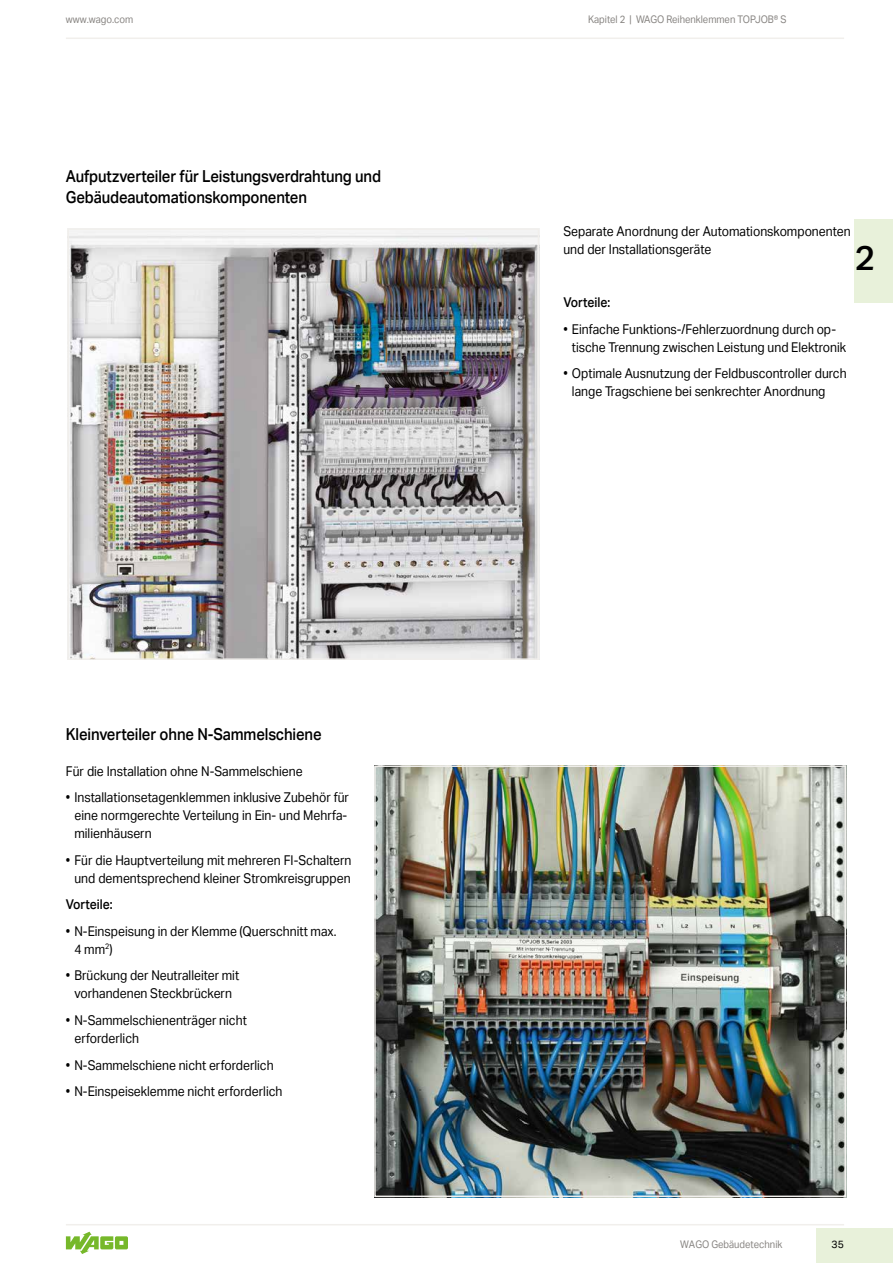
<style>
.page{position:relative;width:893px;height:1263px;background:#fff}
.page>*{position:absolute;margin:0;border:0;box-sizing:border-box;transform-origin:0 0}
.t1{font:500 34.5px "Aktiv Grotesk";color:#000}
.t2{font:500 16.5px/21px "Aktiv Grotesk";letter-spacing:-.01em;color:#000;scale:.9 1}
.t3{font:13.5px/18px "Aktiv Grotesk";color:#000;scale:.9 1}
.t4{font:500 13.5px "Aktiv Grotesk";color:#000;scale:.9 1}
.t5{font:10.5px "Aktiv Grotesk";color:#878481;scale:.9 1}
.t6{font:10.5px "Aktiv Grotesk";color:#000}
</style>
<div class="page">
<svg style="left:66px;top:1232px;width:62px;height:22px"></svg>
<img style="left:70px;top:231px;width:466px;height:426px">
<div style="left:67px;top:228px;width:472px;height:432px;border:2px solid #f1efec"></div>
<img style="left:377px;top:768px;width:466px;height:426px">
<div style="left:374px;top:765px;width:472px;height:432px;border:2px solid #f1efec"></div>
<hr style="left:66px;top:1224px;width:778px;height:1px;background:#f1efec">
<hr style="left:66px;top:38px;width:778px;height:1px;background:#f1efec">
<div style="left:816px;top:1229px;width:77px;height:34px;background:#e8f1da"></div>
<div style="left:855px;top:219px;width:38px;height:83px;background:#e8f1da"></div>
<p class="t5" style="left:66px;top:13px;width:76px">www.wago.com</p>
<p class="t5" style="left:588px;top:13px;width:222px">Kapitel 2 | WAGO Reihenklemmen TOPJOB® S</p>
<p class="t2" style="left:66px;top:166px;width:352px">Aufputzverteiler für Leistungsverdrahtung und<br>Gebäudeautomationskomponenten</p>
<p class="t2" style="left:66px;top:724px;width:286px">Kleinverteiler ohne N-Sammelschiene</p>
<p class="t3" style="left:66px;top:762px;width:265px">Für die Installation ohne N-Sammelschiene</p>
<p class="t3" style="left:74px;top:789px;width:307px;text-indent:-9px">• Installationsetagenklemmen inklusive Zubehör für eine normgerechte Verteilung in Ein- und Mehrfa&shy;milienhäusern</p>
<p class="t3" style="left:66px;top:851px;width:319px;text-align:center">• Für die Hauptverteilung mit mehreren FI-Schaltern und dementsprechend kleiner Stromkreisgruppen</p>
<p class="t4" style="left:66px;top:897px;width:54px">Vorteile:</p>
<p class="t3" style="left:74px;top:922px;width:293px;text-indent:-9px">• N-Einspeisung in der Klemme (Querschnitt max.<br>4 mm<sup>2</sup>)</p>
<p class="t3" style="left:66px;top:967px;width:194px;text-align:center">• Brückung der Neutralleiter mit vorhandenen Steckbrückern</p>
<p class="t3" style="left:74px;top:1011px;width:193px;text-indent:-9px">• N-Sammelschienenträger nicht erforderlich</p>
<p class="t3" style="left:66px;top:1056px;width:232px">• N-Sammelschiene nicht erforderlich</p>
<p class="t3" style="left:66px;top:1082px;width:242px">• N-Einspeiseklemme nicht erforderlich</p>
<p class="t3" style="left:563px;top:223px;width:321px">Separate Anordnung der Automationskomponenten und der Installationsgeräte</p>
<h1 class="t1" style="left:855px;top:237px;width:22px">2</h1>
<p class="t4" style="left:563px;top:295px;width:54px">Vorteile:</p>
<p class="t3" style="left:572px;top:320px;width:306px;text-indent:-9px">• Einfache Funktions-/Fehlerzuordnung durch op&shy;tische Trennung zwischen Leistung und Elektronik</p>
<p class="t3" style="left:572px;top:365px;width:307px;text-indent:-9px">• Optimale Ausnutzung der Feldbuscontroller durch lange Tragschiene bei senkrechter Anordnung</p>
<p class="t5" style="left:680px;top:1238px;width:115px">WAGO Gebäudetechnik</p>
<p class="t6" style="left:832px;top:1238px;width:14px">35</p>
</div>
